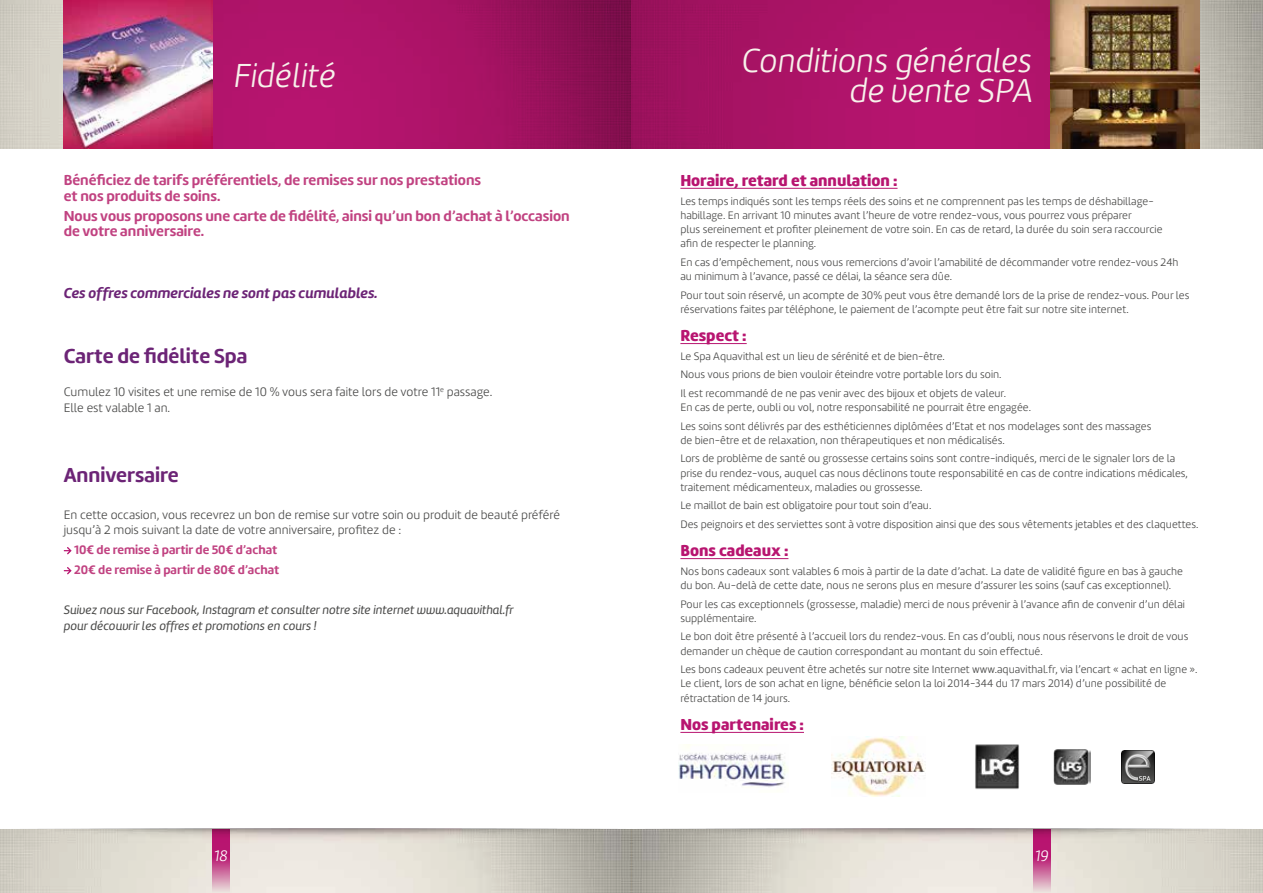
<style>
.page{position:relative;width:1263px;height:893px;background:#fff}
.page>*{position:absolute;margin:0;border:0;box-sizing:border-box;transform-origin:0 0}
.t1{font:italic 300 34.5px/30px "Amelia Rounded";color:#f7f2eb;text-align:right}
.t2{font:700 21px "Amelia Rounded";color:#6c2476}
.t3{font:16.5px "Amelia Rounded Black";color:#b81570}
.t4{font:italic 300 15.75px "Amelia Rounded";color:#fff}
.t5{font:700 15px/15.8px "Amelia Rounded";color:#c14281}
.t6{font:italic 700 15px "Amelia Rounded";color:#6c2476}
.t7{font:12.75px/15.8px "Amelia Rounded Light";color:#4a4a49}
.t8{font:italic 12.75px/15.8px "Amelia Rounded";color:#4a4a49}
.t9{font:700 12.75px/20px "Amelia Rounded";color:#c14281}
.t10{font:11.25px/14.2px "Amelia Rounded Light";color:#4a4a49}
</style>
<div class="page">
<svg style="left:64px;top:547px;width:8px;height:7px"></svg>
<svg style="left:64px;top:567px;width:8px;height:7px"></svg>
<hr style="left:680px;top:188px;width:217px;height:1px;background:#b81570">
<hr style="left:680px;top:343px;width:67px;height:1px;background:#b81570">
<hr style="left:680px;top:558px;width:108px;height:1px;background:#b81570">
<hr style="left:680px;top:732px;width:124px;height:1px;background:#b81570">
<img style="left:0;top:0;width:631px;height:149px">
<img style="left:64px;top:0;width:149px;height:149px">
<svg style="left:0;top:842px;width:631px;height:51px;background:#dad6cd"></svg>
<svg style="left:631px;top:842px;width:632px;height:51px;background:#dad6cd"></svg>
<svg style="left:213px;top:842px;width:17px;height:50px"></svg>
<svg style="left:1033px;top:842px;width:17px;height:50px"></svg>
<img style="left:0;top:829px;width:1263px;height:13px">
<svg style="left:631px;top:0;width:632px;height:149px;background:#ac286f"></svg>
<img style="left:1050px;top:0;width:149px;height:149px">
<img style="left:679px;top:744px;width:108px;height:43px">
<img style="left:975px;top:744px;width:44px;height:46px">
<img style="left:1053px;top:749px;width:38px;height:36px">
<img style="left:1121px;top:750px;width:33px;height:33px">
<img style="left:831px;top:737px;width:95px;height:59px">
<h1 class="t1" style="left:234px;top:60px;width:103px">Fidélité</h1>
<h3 class="t5" style="left:64px;top:172px;width:419px">Bénéficiez de tarifs préférentiels, de remises sur nos prestations et nos produits de soins.</h3>
<h3 class="t5" style="left:64px;top:208px;width:507px">Nous vous proposons une carte de fidélité, ainsi qu’un bon d’achat à l’occasion de votre anniversaire.</h3>
<h3 class="t6" style="left:64px;top:283px;width:315px">Ces offres commerciales ne sont pas cumulables.</h3>
<h2 class="t2" style="left:64px;top:343px;width:185px">Carte de fidélite Spa</h2>
<p class="t7" style="left:64px;top:384px;width:430px">Cumulez 10 visites et une remise de 10 % vous sera faite lors de votre 11<sup>e</sup> passage.<br>Elle est valable 1 an.</p>
<h2 class="t2" style="left:64px;top:461px;width:116px">Anniversaire</h2>
<p class="t7" style="left:64px;top:506px;width:498px">En cette occasion, vous recevrez un bon de remise sur votre soin ou produit de beauté préféré jusqu’à 2 mois suivant la date de votre anniversaire, profitez de :</p>
<p class="t9" style="left:74px;top:540px;width:207px">10€ de remise à partir de 50€ d’achat<br>20€ de remise à partir de 80€ d’achat</p>
<p class="t8" style="left:64px;top:602px;width:451px">Suivez nous sur Facebook, Instagram et consulter notre site internet www.aquavithal.fr pour découvrir les offres et promotions en cours !</p>
<h1 class="t1" style="left:742px;top:45px;width:293px">Conditions générales de vente SPA</h1>
<h3 class="t3" style="left:680px;top:170px;width:219px">Horaire, retard et annulation :</h3>
<p class="t10" style="left:680px;top:194px;width:484px">Les temps indiqués sont les temps réels des soins et ne comprennent pas les temps de déshabillage&shy;habillage. En arrivant 10 minutes avant l’heure de votre rendez-vous, vous pourrez vous préparer<br>plus sereinement et profiter pleinement de votre soin. En cas de retard, la durée du soin sera raccourcie afin de respecter le planning.</p>
<p class="t10" style="left:680px;top:255px;width:500px">En cas d’empêchement, nous vous remercions d’avoir l’amabilité de décommander votre rendez-vous 24h au minimum à l’avance, passé ce délai, la séance sera dûe.</p>
<p class="t10" style="left:680px;top:288px;width:511px">Pour tout soin réservé, un acompte de 30% peut vous être demandé lors de la prise de rendez-vous. Pour les réservations faites par téléphone, le paiement de l’acompte peut être fait sur notre site internet.</p>
<h3 class="t3" style="left:680px;top:325px;width:68px">Respect :</h3>
<p class="t10" style="left:680px;top:347px;width:327px;line-height:18.5px">Le Spa Aquavithal est un lieu de sérénité et de bien-être.<br>Nous vous prions de bien vouloir éteindre votre portable lors du soin.<br>Il est recommandé de ne pas venir avec des bijoux et objets de valeur.</p>
<p class="t10" style="left:680px;top:398px;width:472px;line-height:18.5px">En cas de perte, oubli ou vol, notre responsabilité ne pourrait être engagée.<br>Les soins sont délivrés par des esthéticiennes diplômées d’Etat et nos modelages sont des massages</p>
<p class="t10" style="left:680px;top:431px;width:496px;line-height:18.5px">de bien-être et de relaxation, non thérapeutiques et non médicalisés.<br>Lors de problème de santé ou grossesse certains soins sont contre-indiqués, merci de le signaler lors de la</p>
<p class="t10" style="left:680px;top:466px;width:509px">prise du rendez-vous, auquel cas nous déclinons toute responsabilité en cas de contre indications médicales, traitement médicamenteux, maladies ou grossesse.</p>
<p class="t10" style="left:680px;top:496px;width:520px;line-height:18.5px">Le maillot de bain est obligatoire pour tout soin d’eau.<br>Des peignoirs et des serviettes sont à votre disposition ainsi que des sous vêtements jetables et des claquettes.</p>
<h3 class="t3" style="left:680px;top:540px;width:110px">Bons cadeaux :</h3>
<p class="t10" style="left:680px;top:564px;width:504px">Nos bons cadeaux sont valables 6 mois à partir de la date d’achat. La date de validité figure en bas à gauche du bon. Au-delà de cette date, nous ne serons plus en mesure d’assurer les soins (sauf cas exceptionnel).</p>
<p class="t10" style="left:680px;top:597px;width:506px">Pour les cas exceptionnels (grossesse, maladie) merci de nous prévenir à l’avance afin de convenir d’un délai supplémentaire.</p>
<p class="t10" style="left:680px;top:629px;width:509px">Le bon doit être présenté à l’accueil lors du rendez-vous. En cas d’oubli, nous nous réservons le droit de vous demander un chèque de caution correspondant au montant du soin effectué.</p>
<p class="t10" style="left:680px;top:662px;width:519px">Les bons cadeaux peuvent être achetés sur notre site Internet www.aquavithal.fr, via l’encart « achat en ligne ».<br>Le client, lors de son achat en ligne, bénéficie selon la loi 2014-344 du 17 mars 2014) d’une possibilité de rétractation de 14 jours.</p>
<h3 class="t3" style="left:680px;top:714px;width:125px">Nos partenaires :</h3>
<h3 class="t4" style="left:214px;top:846px;width:15px">18</h3>
<h3 class="t4" style="left:1035px;top:846px;width:15px">19</h3>
</div>
